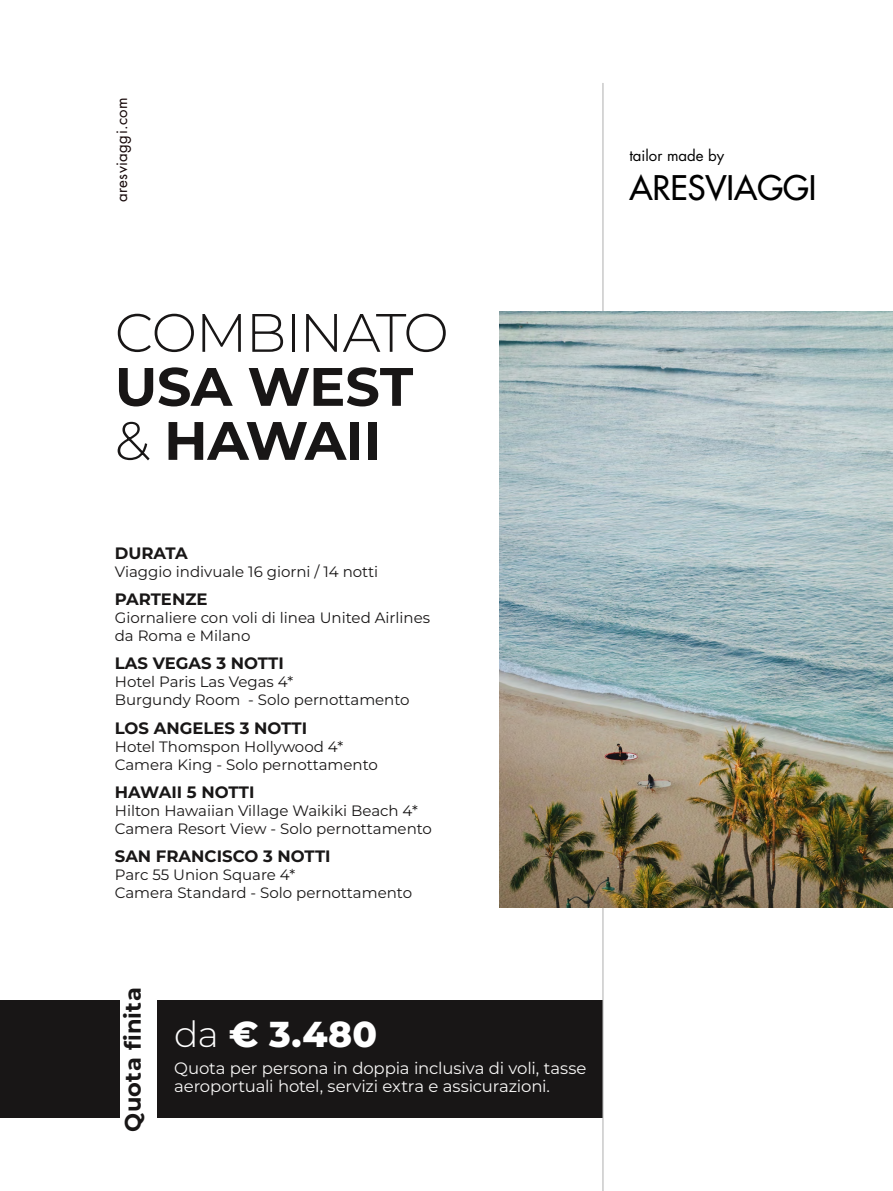
<style>
.page{position:relative;width:893px;height:1191px;background:#fff}
.page>*{position:absolute;margin:0;border:0;box-sizing:border-box;transform-origin:0 0}
.t1{font:700 54px/54px "Montserrat";letter-spacing:-.005em;color:#181616}
.t2{font:300 54px "Montserrat";letter-spacing:-.03em;color:#181616}
.t3{font:800 36px "Montserrat";color:#fff}
.t4{font:500 33px "Futura Std";color:#000}
.t5{font:700 22.5px "Montserrat";letter-spacing:.015em;color:#181616}
.t6{font:16.5px/18px "Montserrat";letter-spacing:-.01em;color:#f7f6f5}
.t7{font:700 16.5px "Montserrat";color:#191717}
.t8{font:15px/18px "Montserrat";color:#191717}
.t9{font:15px "Futura Std";letter-spacing:.025em;color:#140607}
.t10{font:15px "Futura Std";color:#000}
.s1{font-weight:300}
</style>
<div class="page">
<div style="left:0;top:1000px;width:119px;height:117px;background:#181616"></div>
<div style="left:157px;top:1000px;width:446px;height:117px;background:#181616"></div>
<hr style="left:603px;top:83px;width:1px;height:1108px;background:#aeaeae">
<img style="left:500px;top:311px;width:393px;height:596px">
<p class="t9" style="left:112px;top:202px;width:106px;rotate:-90deg">aresviaggi.com</p>
<p class="t10" style="left:629px;top:145px;width:97px">tailor made by</p>
<h3 class="t4" style="left:629px;top:167px;width:189px">ARESVIAGGI</h3>
<h1 class="t2" style="left:115px;top:296px;width:335px">COMBINATO</h1>
<h1 class="t1" style="left:115px;top:357px;width:300px">USA WEST <span class="s1">&amp;</span> HAWAII</h1>
<p class="t7" style="left:115px;top:541px;width:75px">DURATA</p>
<p class="t8" style="left:115px;top:562px;width:265px">Viaggio indivuale 16 giorni / 14 notti</p>
<p class="t7" style="left:115px;top:587px;width:94px">PARTENZE</p>
<p class="t8" style="left:115px;top:608px;width:317px">Giornaliere con voli di linea United Airlines da Roma e Milano</p>
<p class="t7" style="left:115px;top:651px;width:171px">LAS VEGAS 3 NOTTI</p>
<p class="t8" style="left:115px;top:672px;width:296px">Hotel Paris Las Vegas 4*<br>Burgundy Room - Solo pernottamento</p>
<p class="t7" style="left:115px;top:716px;width:194px">LOS ANGELES 3 NOTTI</p>
<p class="t8" style="left:115px;top:736px;width:265px">Hotel Thomspon Hollywood 4*<br>Camera King - Solo pernottamento</p>
<p class="t7" style="left:115px;top:780px;width:141px">HAWAII 5 NOTTI</p>
<p class="t8" style="left:115px;top:801px;width:319px">Hilton Hawaiian Village Waikiki Beach 4*<br>Camera Resort View - Solo pernottamento</p>
<p class="t7" style="left:115px;top:844px;width:217px">SAN FRANCISCO 3 NOTTI</p>
<p class="t8" style="left:115px;top:865px;width:299px">Parc 55 Union Square 4*<br>Camera Standard - Solo pernottamento</p>
<h3 class="t5" style="left:117px;top:1131px;width:146px;rotate:-90deg">Quota finita</h3>
<h2 class="t3" style="left:174px;top:1008px;width:204px"><span class="s1">da</span> € 3.480</h2>
<p class="t6" style="left:174px;top:1058px;width:414px">Quota per persona in doppia inclusiva di voli, tasse aeroportuali hotel, servizi extra e assicurazioni.</p>
</div>
